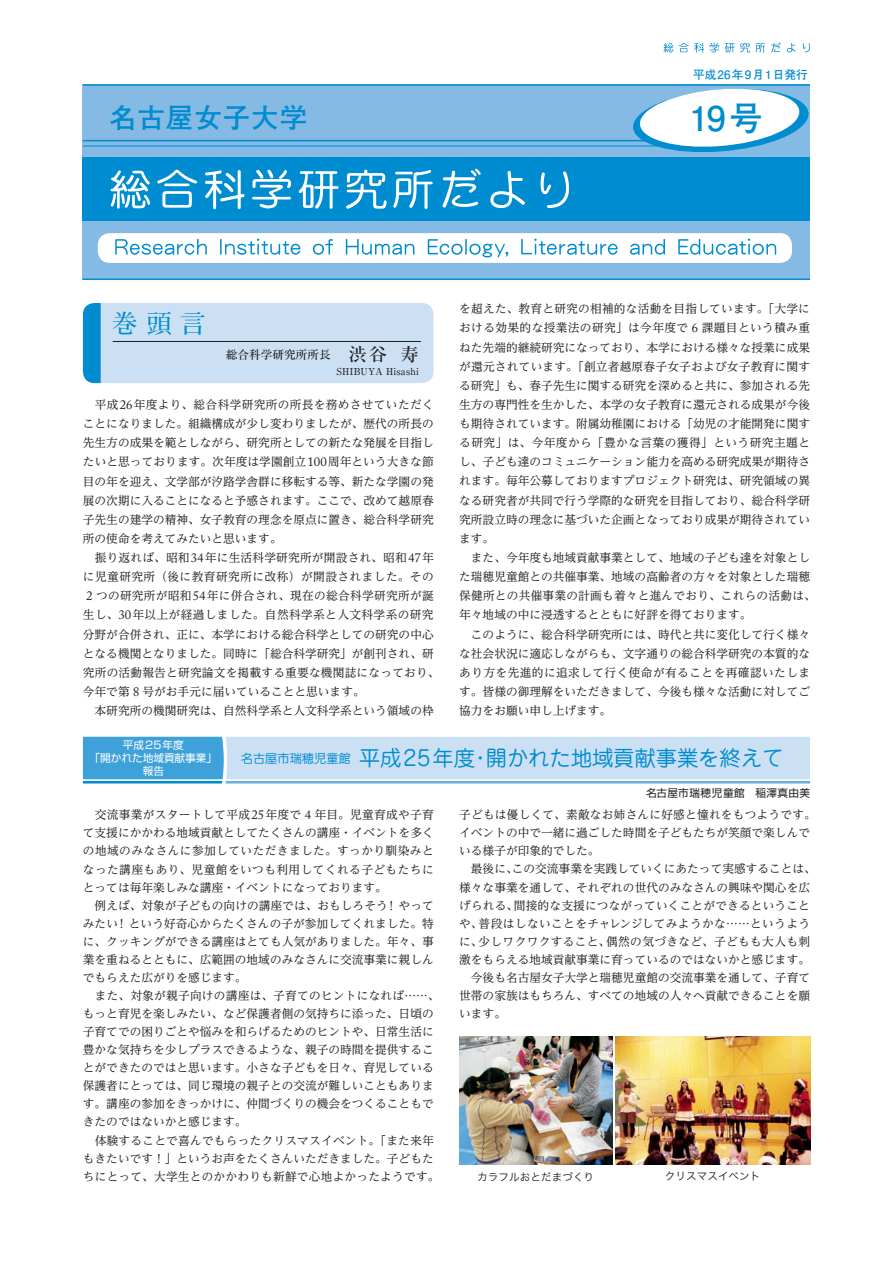
<style>
.page{position:relative;width:893px;height:1263px;background:#fff}
.page>*{position:absolute;margin:0;border:0;box-sizing:border-box;transform-origin:0 0}
.t1{font:700 34.05px "Futo Go B101 Pr 5";color:#008cd0}
.t2{font:700 27.6px "Futo Go B101 Pr 5";letter-spacing:.03em;color:#008cd0}
.t3{font:700 25.5px "Futo Min A101 Pr 5";color:#008cd0}
.t4{font:21.3px "Jun 201 Pro";color:#008cd0}
.t5{font:11.7px/19.2px "UD Reimin Pro";color:#231f20}
.t6{font:500 11.7px "Ryumin Pr 5";color:#231f20}
.t7{font:700 11.7px "Futo Go B101 Pro";letter-spacing:.1em;color:#008cd0}
.t8{font:10.65px/12.8px "Shin Go Pr 5";color:#fff;text-align:center}
.t9{font:10.65px "Hira Kaku Pro W3";color:#231f20}
.t10{font:10.65px "Shin Go Pr 5";letter-spacing:.035em;color:#231f20}
.t11{font:500 9.6px "Ryumin Pr 5";letter-spacing:.02em;color:#231f20}
.s1{font-size:18px}
.s2{font-family:"Adobe Caslon Pro";font-size:12.9px}
.s3{font-family:"Caslon 00";font-size:12.9px}
</style>
<div class="page">
<svg style="left:663px;top:43px;width:147px;height:10px"></svg>
<div style="left:83px;top:84px;width:727px;height:196px;background:#85bae4"></div>
<div style="left:83px;top:157px;width:727px;height:64px;background:#008cd0"></div>
<div style="left:98px;top:233px;width:694px;height:30px;background:#fff;border-radius:12px"></div>
<hr style="left:83px;top:84px;width:727px;height:2px;background:#008cd0">
<hr style="left:83px;top:279px;width:727px;height:1px;background:#008cd0">
<hr style="left:83px;top:140px;width:681px;height:1px;background:#008cd0">
<hr style="left:83px;top:146px;width:668px;height:1px;background:#008cd0">
<svg style="left:83px;top:737px;width:727px;height:46px;background:#afd3ed"></svg>
<svg style="left:633px;top:84px;width:176px;height:68px"></svg>
<svg style="left:111px;top:169px;width:458px;height:40px"></svg>
<svg style="left:115px;top:239px;width:661px;height:18px"></svg>
<div style="left:83px;top:303px;width:350px;height:80px;background:#cbe0f3"></div>
<hr style="left:113px;top:341px;width:308px;height:1px;background:#231f20">
<img style="left:615px;top:1036px;width:195px;height:129px">
<img style="left:459px;top:1036px;width:153px;height:129px">
<h2 class="t2" style="left:109px;top:95px;width:200px">名古屋女子大学</h2>
<p class="t7" style="left:693px;top:65px;width:116px">平成26年9月1日発行</p>
<h1 class="t1" style="left:689px;top:90px;width:75px">19号</h1>
<h3 class="t3" style="left:112px;top:304px;width:95px">巻 頭 言</h3>
<p class="t6" style="left:226px;top:345px;width:195px">総合科学研究所所長 <span class="s1">渋谷 寿</span></p>
<p class="t11" style="left:336px;top:364px;width:84px">SHIBUYA Hisashi</p>
<p class="t5" style="left:83px;top:395px;width:358px">　平成<span class="s2">26</span>年度より、総合科学研究所の所長を務めさせていただくことになりました。組織構成が少し変わりましたが、歴代の所長の先生方の成果を範としながら、研究所としての新たな発展を目指したいと思っております。次年度は学園創立<span class="s2">100</span>周年という大きな節目の年を迎え、文学部が汐路学舎群に移転する等、新たな学園の発展の次期に入ることになると予感されます。ここで、改めて越原春子先生の建学の精神、女子教育の理念を原点に置き、総合科学研究所の使命を考えてみたいと思います。<br>　振り返れば、昭和<span class="s2">34</span>年に生活科学研究所が開設され、昭和<span class="s2">47</span>年に児童研究所（後に教育研究所に改称）が開設されました。その<span class="s3">２</span>つの研究所が昭和<span class="s2">54</span>年に併合され、現在の総合科学研究所が誕生し、<span class="s2">30</span>年以上が経過しました。自然科学系と人文科学系の研究分野が合併され、正に、本学における総合科学としての研究の中心となる機関となりました。同時に「総合科学研究」が創刊され、研究所の活動報告と研究論文を掲載する重要な機関誌になっており、今年で第<span class="s3">８</span>号がお手元に届いていることと思います。<br>　本研究所の機関研究は、自然科学系と人文科学系という領域の枠</p>
<p class="t5" style="left:459px;top:299px;width:358px">を超えた、教育と研究の相補的な活動を目指しています。「大学における効果的な授業法の研究」は今年度で<span class="s3">６</span>課題目という積み重ねた先端的継続研究になっており、本学における様々な授業に成果が還元されています。「創立者越原春子女子および女子教育に関する研究」も、春子先生に関する研究を深めると共に、参加される先生方の専門性を生かした、本学の女子教育に還元される成果が今後も期待されています。附属幼稚園における「幼児の才能開発に関する研究」は、今年度から「豊かな言葉の獲得」という研究主題とし、子ども達のコミュニケーション能力を高める研究成果が期待されます。毎年公募しておりますプロジェクト研究は、研究領域の異なる研究者が共同で行う学際的な研究を目指しており、総合科学研究所設立時の理念に基づいた企画となっており成果が期待されています。<br>　また、今年度も地域貢献事業として、地域の子ども達を対象とした瑞穂児童館との共催事業、地域の高齢者の方々を対象とした瑞穂保健所との共催事業の計画も着々と進んでおり、これらの活動は、年々地域の中に浸透するとともに好評を得ております。<br>　このように、総合科学研究所には、時代と共に変化して行く様々な社会状況に適応しながらも、文字通りの総合科学研究の本質的なあり方を先進的に追求して行く使命が有ることを再確認いたします。皆様の御理解をいただきまして、今後も様々な活動に対してご協力をお願い申し上げます。</p>
<p class="t8" style="left:90px;top:738px;width:129px">平成25年度<br>「開かれた地域貢献事業」報告</p>
<h3 class="t4" style="left:241px;top:741px;width:544px"><sup>名古屋市瑞穂児童館</sup> 平成25年度・開かれた地域貢献事業を終えて</h3>
<p class="t10" style="left:646px;top:784px;width:165px">名古屋市瑞穂児童館　稲澤真由美</p>
<p class="t5" style="left:83px;top:805px;width:358px;line-height:18px">　交流事業がスタートして平成<span class="s2">25</span>年度で<span class="s3">４</span>年目。児童育成や子育て支援にかかわる地域貢献としてたくさんの講座・イベントを多くの地域のみなさんに参加していただきました。すっかり馴染みとなった講座もあり、児童館をいつも利用してくれる子どもたちにとっては毎年楽しみな講座・イベントになっております。<br>　例えば、対象が子どもの向けの講座では、おもしろそう！やってみたい！という好奇心からたくさんの子が参加してくれました。特に、クッキングができる講座はとても人気がありました。年々、事業を重ねるとともに、広範囲の地域のみなさんに交流事業に親しんでもらえた広がりを感じます。<br>　また、対象が親子向けの講座は、子育てのヒントになれば……、もっと育児を楽しみたい、など保護者側の気持ちに添った、日頃の子育てでの困りごとや悩みを和らげるためのヒントや、日常生活に豊かな気持ちを少しプラスできるような、親子の時間を提供することができたのではと思います。小さな子どもを日々、育児している保護者にとっては、同じ環境の親子との交流が難しいこともあります。講座の参加をきっかけに、仲間づくりの機会をつくることもできたのではないかと感じます。<br>　体験することで喜んでもらったクリスマスイベント。「また来年もきたいです！」というお声をたくさんいただきました。子どもたちにとって、大学生とのかかわりも新鮮で心地よかったようです。</p>
<p class="t5" style="left:459px;top:805px;width:358px;line-height:18px">子どもは優しくて、素敵なお姉さんに好感と憧れをもつようです。イベントの中で一緒に過ごした時間を子どもたちが笑顔で楽しんでいる様子が印象的でした。<br>　最後に、この交流事業を実践していくにあたって実感することは、様々な事業を通して、それぞれの世代のみなさんの興味や関心を広げられる、間接的な支援につながっていくことができるということや、普段はしないことをチャレンジしてみようかな……というように、少しワクワクすること、偶然の気づきなど、子どもも大人も刺激をもらえる地域貢献事業に育っているのではないかと感じます。　今後も名古屋女子大学と瑞穂児童館の交流事業を通して、子育て世帯の家族はもちろん、すべての地域の人々へ貢献できることを願います。</p>
<p class="t9" style="left:477px;top:1167px;width:118px">カラフルおとだまづくり</p>
<p class="t9" style="left:665px;top:1166px;width:97px">クリスマスイベント</p>
</div>
